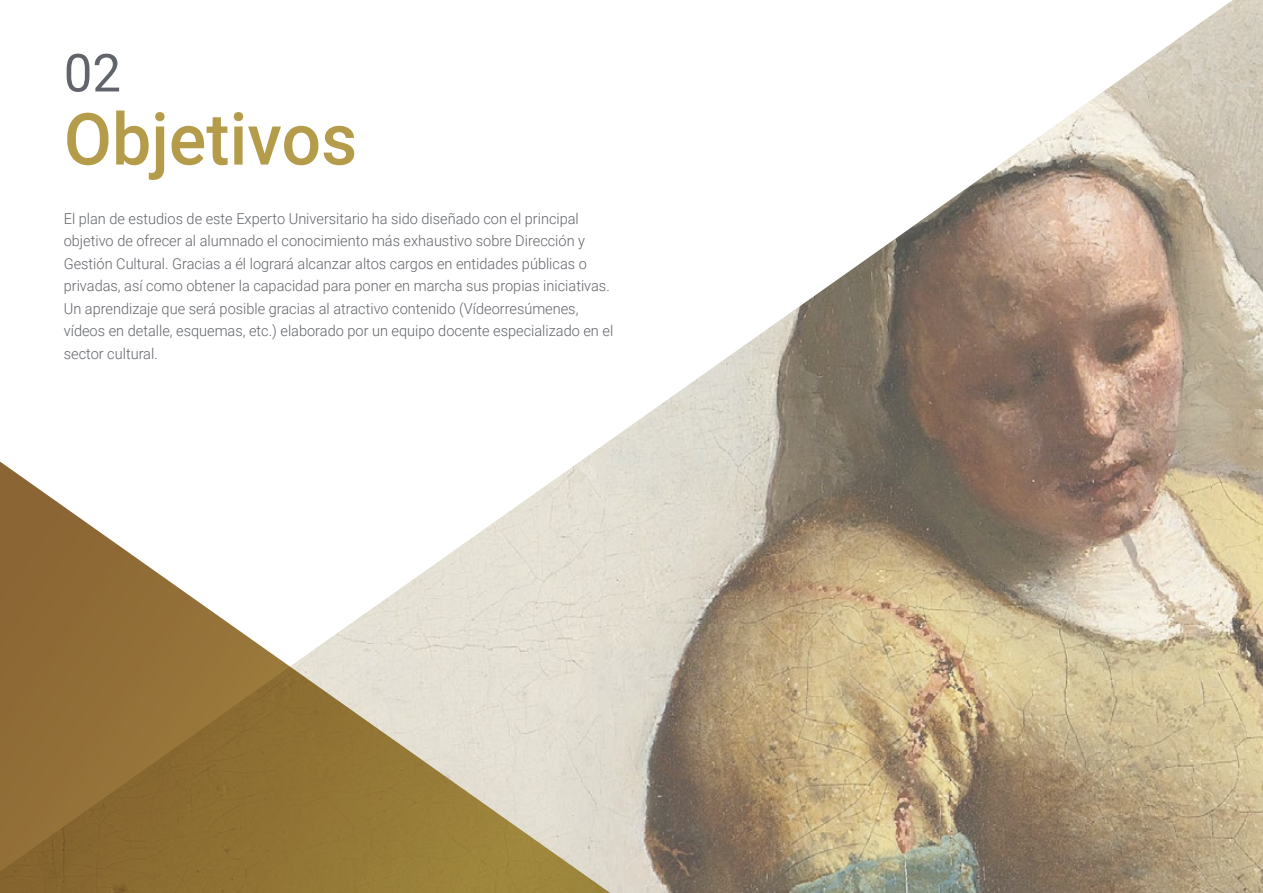
<style>
.page{position:relative;width:1263px;height:893px;background:#fff}
.page>*{position:absolute;margin:0;border:0;box-sizing:border-box;transform-origin:0 0}
.t1{font:500 72px "Roboto";color:#b49c4b}
.t2{font:52.5px "Roboto";color:#61646a}
.t3{font:300 15px/22.5px "Roboto";color:#61646a}
</style>
<div class="page">
<img style="left:602px;top:0;width:661px;height:893px">
<svg style="left:0;top:446px;width:640px;height:447px"></svg>
<h2 class="t2" style="left:64px;top:36px;width:59px">02</h2>
<h1 class="t1" style="left:64px;top:89px;width:295px">Objetivos</h1>
<p class="t3" style="left:64px;top:207px;width:551px">El plan de estudios de este Experto Universitario ha sido diseñado con el principal objetivo de ofrecer al alumnado el conocimiento más exhaustivo sobre Dirección y Gestión Cultural. Gracias a él logrará alcanzar altos cargos en entidades públicas o privadas, así como obtener la capacidad para poner en marcha sus propias iniciativas.<br>Un aprendizaje que será posible gracias al atractivo contenido (Vídeorresúmenes, vídeos en detalle, esquemas, etc.) elaborado por un equipo docente especializado en el sector cultural.</p>
</div>
